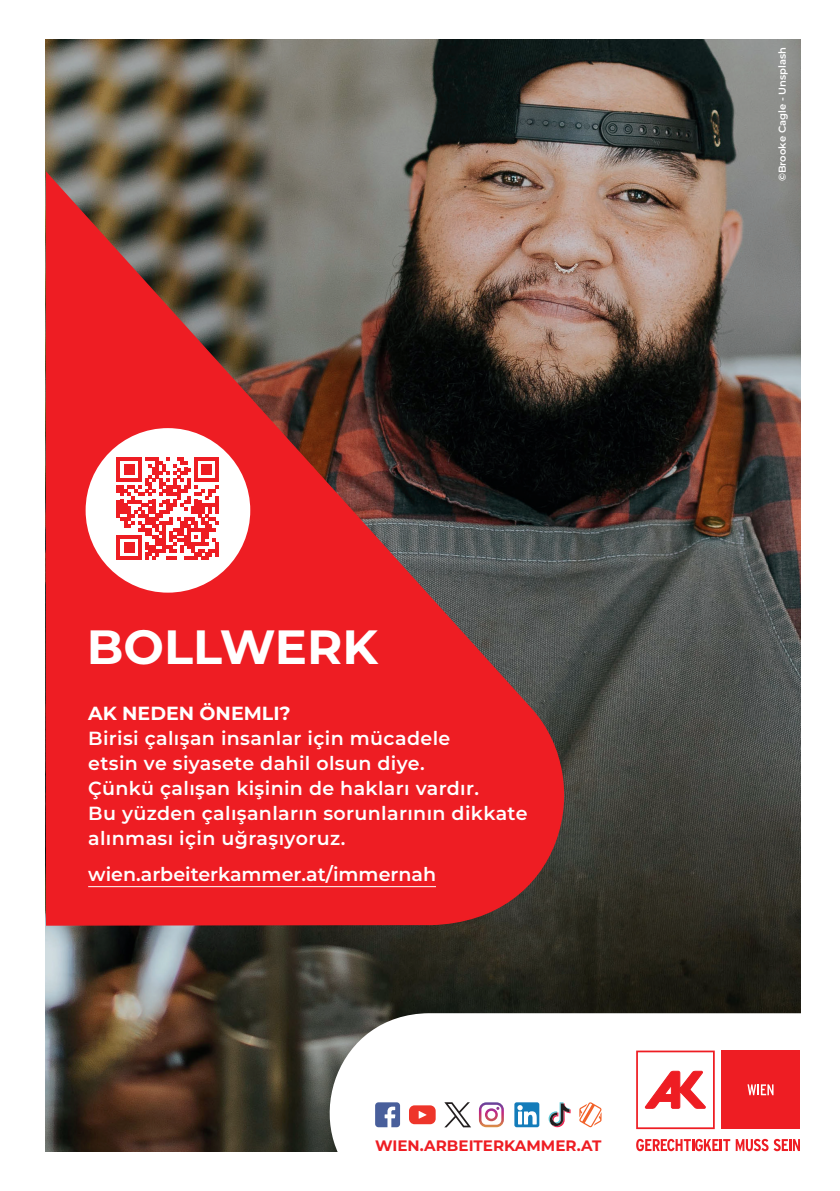
<style>
.page{position:relative;width:840px;height:1191px;background:#fff}
.page>*{position:absolute;margin:0;border:0;box-sizing:border-box;transform-origin:0 0}
.t1{font:700 48px "Montserrat";color:#fff}
.t2{font:600 19px/25px "Montserrat";letter-spacing:.02em;color:#fff}
.t3{font:600 19px "Montserrat";color:#fff}
.t4{font:700 19px "Montserrat";color:#fff}
.t5{font:700 15.2px "Montserrat";color:#ee1d23}
.t6{font:600 10px "Montserrat";color:#fff}
</style>
<div class="page">
<img style="left:45px;top:40px;width:754px;height:1111px">
<svg style="left:312px;top:1006px;width:489px;height:146px"></svg>
<svg style="left:635px;top:1050px;width:79px;height:79px"></svg>
<div style="left:721px;top:1050px;width:78px;height:79px;background:#ee1d23"></div>
<svg style="left:747px;top:1084px;width:26px;height:11px"></svg>
<svg style="left:635px;top:1138px;width:94px;height:13px"></svg>
<svg style="left:735px;top:1138px;width:64px;height:13px"></svg>
<svg style="left:409px;top:1105px;width:26px;height:19px"></svg>
<svg style="left:375px;top:1102px;width:25px;height:25px"></svg>
<img style="left:478px;top:1102px;width:25px;height:25px">
<svg style="left:484px;top:1106px;width:15px;height:15px"></svg>
<svg style="left:548px;top:1102px;width:22px;height:25px"></svg>
<svg style="left:514px;top:1102px;width:25px;height:25px"></svg>
<svg style="left:579px;top:1102px;width:22px;height:25px"></svg>
<svg style="left:47px;top:155px;width:529px;height:777px;background:#ad3333"></svg>
<hr style="left:88px;top:886px;width:348px;height:1px;background:#fff">
<div style="left:86px;top:428px;width:164px;height:164px;background:#fff;border-radius:50%"></div>
<svg style="left:117px;top:457px;width:102px;height:103px"></svg>
<hr style="left:215px;top:542px;width:4px;height:14px;background:#ee1d23">
<svg style="left:444px;top:1102px;width:27px;height:25px"></svg>
<p class="t6" style="left:774px;top:181px;width:136px;rotate:-90deg">©Brooke Cagle - Unsplash</p>
<h1 class="t1" style="left:87px;top:613px;width:292px">BOLLWERK</h1>
<p class="t4" style="left:88px;top:699px;width:204px">AK NEDEN ÖNEMLI?</p>
<p class="t2" style="left:88px;top:724px;width:440px">Birisi çalışan insanlar için mücadele<br>etsin ve siyasete dahil olsun diye.<br>Çünkü çalışan kişinin de hakları vardır.<br>Bu yüzden çalışanların sorunlarının dikkate alınması için uğraşıyoruz.</p>
<p class="t3" style="left:88px;top:860px;width:349px">wien.arbeiterkammer.at/immernah</p>
<p class="t5" style="left:375px;top:1135px;width:228px">WIEN.ARBEITERKAMMER.AT</p>
</div>
